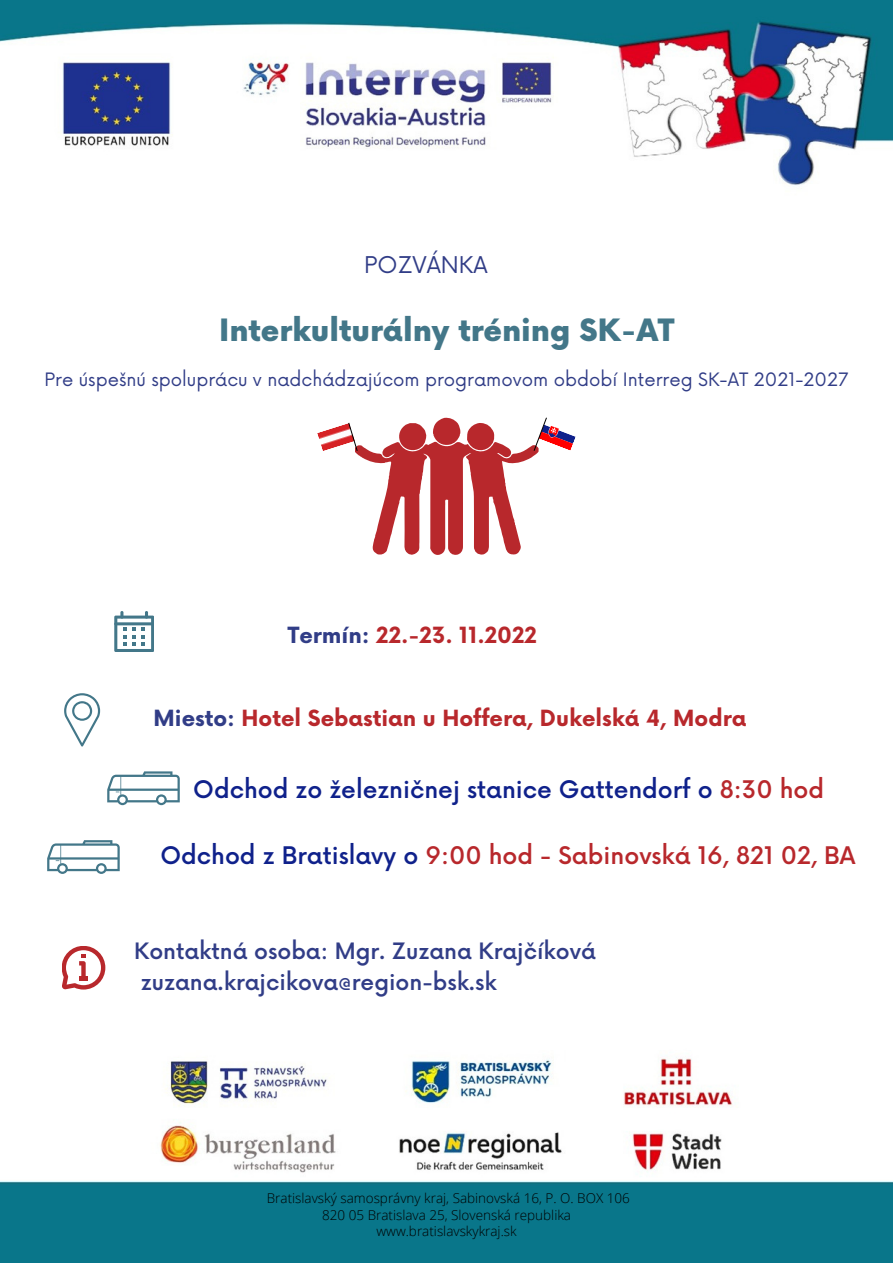
<style>
.page{position:relative;width:893px;height:1263px;background:#fff}
.page>*{position:absolute;margin:0;border:0;box-sizing:border-box;transform-origin:0 0}
.t1{font:900 30px "Now";color:#437789}
.t2{font:500 23.62px "Now";color:#b8282c}
.t3{font:500 23.62px "Now";color:#0f218b}
.t4{font:22.5px "Now";color:#313d87}
.t5{font:500 21.98px/30.9px "Now";color:#313d87}
.t6{font:700 21.75px "Now";color:#b8282c}
.t7{font:18px "Now";color:#313d87}
.t8{font:300 13.5px/16.9px "Open Sans";color:#000;text-align:center}
.s1{color:#313d87}
.s2{color:#b8282c}
.s3{color:#0f218b}
</style>
<div class="page">
<img style="left:0;top:0;width:893px;height:1263px">
<img style="left:317px;top:423px;width:31px;height:28px">
<svg style="left:64px;top:693px;width:36px;height:54px"></svg>
<svg style="left:114px;top:611px;width:40px;height:41px"></svg>
<svg style="left:107px;top:771px;width:73px;height:34px"></svg>
<svg style="left:348px;top:417px;width:230px;height:140px"></svg>
<svg style="left:62px;top:946px;width:43px;height:44px"></svg>
<svg style="left:47px;top:840px;width:73px;height:34px"></svg>
<h3 class="t4" style="left:364px;top:252px;width:125px">POZVÁNKA</h3>
<h1 class="t1" style="left:219px;top:314px;width:456px">Interkulturálny tréning SK-AT</h1>
<h3 class="t7" style="left:45px;top:370px;width:805px">Pre úspešnú spoluprácu v nadchádzajúcom programovom období Interreg SK-AT 2021-2027</h3>
<h3 class="t6" style="left:288px;top:624px;width:251px"><span class="s1">Termín:</span> 22.-23. 11.2022</h3>
<h3 class="t6" style="left:154px;top:706px;width:594px"><span class="s1">Miesto:</span> Hotel Sebastian u Hoffera, Dukelská 4, Modra</h3>
<h2 class="t3" style="left:193px;top:777px;width:632px">Odchod zo železničnej stanice Gattendorf o <span class="s2">8:30 hod</span></h2>
<h2 class="t2" style="left:160px;top:843px;width:696px"><span class="s3">Odchod z Bratislavy o</span> 9:00 hod - Sabinovská 16, 821 02, BA</h2>
<h3 class="t5" style="left:134px;top:937px;width:463px">Kontaktná osoba: Mgr. Zuzana Krajčíková zuzana.krajcikova@region-bsk.sk</h3>
<p class="t8" style="left:267px;top:1189px;width:364px">Bratislavský samosprávny kraj, Sabinovská 16, P. O. BOX 106<br>820 05 Bratislava 25, Slovenská republika www.bratislavskykraj.sk</p>
</div>
